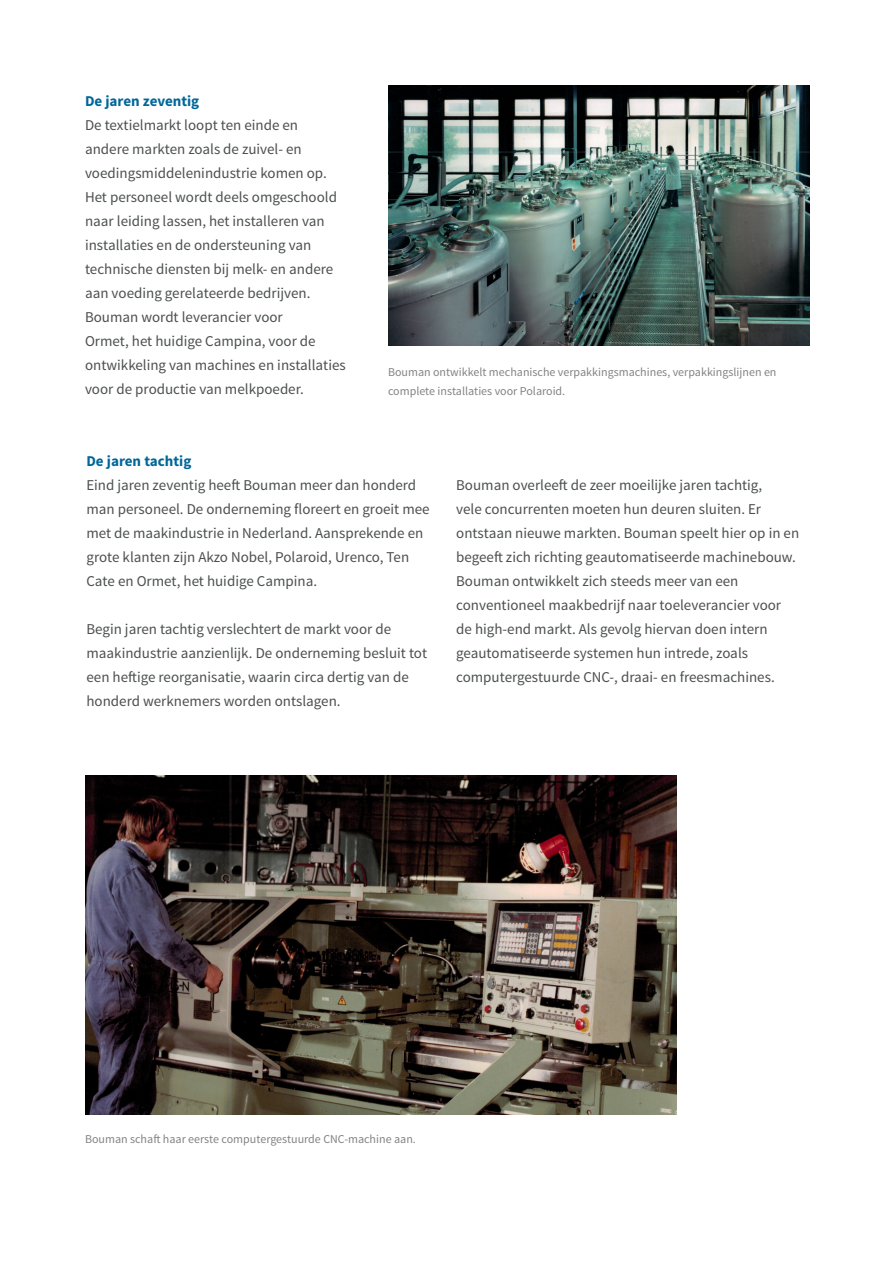
<style>
.page{position:relative;width:893px;height:1263px;background:#fff}
.page>*{position:absolute;margin:0;border:0;box-sizing:border-box;transform-origin:0 0}
.Paragraph{font:15px/24px "Source Sans Pro";color:#4c4f50}
.Header_04{font:700 15px "Source Sans Pro";color:#069}
.Copyright{font:12px/19.5px "Source Sans Pro";color:#848384}
</style>
<div class="page">
<img style="left:388px;top:85px;width:421px;height:260px">
<img style="left:85px;top:775px;width:591px;height:339px">
<p class="Header_04" style="left:85px;top:91px;width:116px">De jaren zeventig</p>
<p class="Paragraph" style="left:85px;top:113px;width:262px">De textielmarkt loopt ten einde en andere markten zoals de zuivel- en voedingsmiddelenindustrie komen op.<br>Het personeel wordt deels omgeschoold naar leiding lassen, het installeren van installaties en de ondersteuning van technische diensten bij melk- en andere aan voeding gerelateerde bedrijven.<br>Bouman wordt leverancier voor<br>Ormet, het huidige Campina, voor de ontwikkeling van machines en installaties voor de productie van melkpoeder.</p>
<p class="Copyright" style="left:388px;top:362px;width:390px">Bouman ontwikkelt mechanische verpakkingsmachines, verpakkingslijnen en complete installaties voor Polaroid.</p>
<p class="Header_04" style="left:86px;top:451px;width:106px">De jaren tachtig</p>
<p class="Paragraph" style="left:86px;top:473px;width:345px">Eind jaren zeventig heeft Bouman meer dan honderd man personeel. De onderneming floreert en groeit mee met de maakindustrie in Nederland. Aansprekende en grote klanten zijn Akzo Nobel, Polaroid, Urenco, Ten Cate en Ormet, het huidige Campina.</p>
<p class="Paragraph" style="left:86px;top:617px;width:342px">Begin jaren tachtig verslechtert de markt voor de maakindustrie aanzienlijk. De onderneming besluit tot een heftige reorganisatie, waarin circa dertig van de honderd werknemers worden ontslagen.</p>
<p class="Paragraph" style="left:456px;top:473px;width:345px">Bouman overleeft de zeer moeilijke jaren tachtig,<br>vele concurrenten moeten hun deuren sluiten. Er ontstaan nieuwe markten. Bouman speelt hier op in en begeeft zich richting geautomatiseerde machinebouw.<br>Bouman ontwikkelt zich steeds meer van een conventioneel maakbedrijf naar toeleverancier voor de high-end markt. Als gevolg hiervan doen intern geautomatiseerde systemen hun intrede, zoals computergestuurde CNC-, draai- en freesmachines.</p>
<p class="Copyright" style="left:85px;top:1130px;width:332px">Bouman schaft haar eerste computergestuurde CNC-machine aan.</p>
</div>
